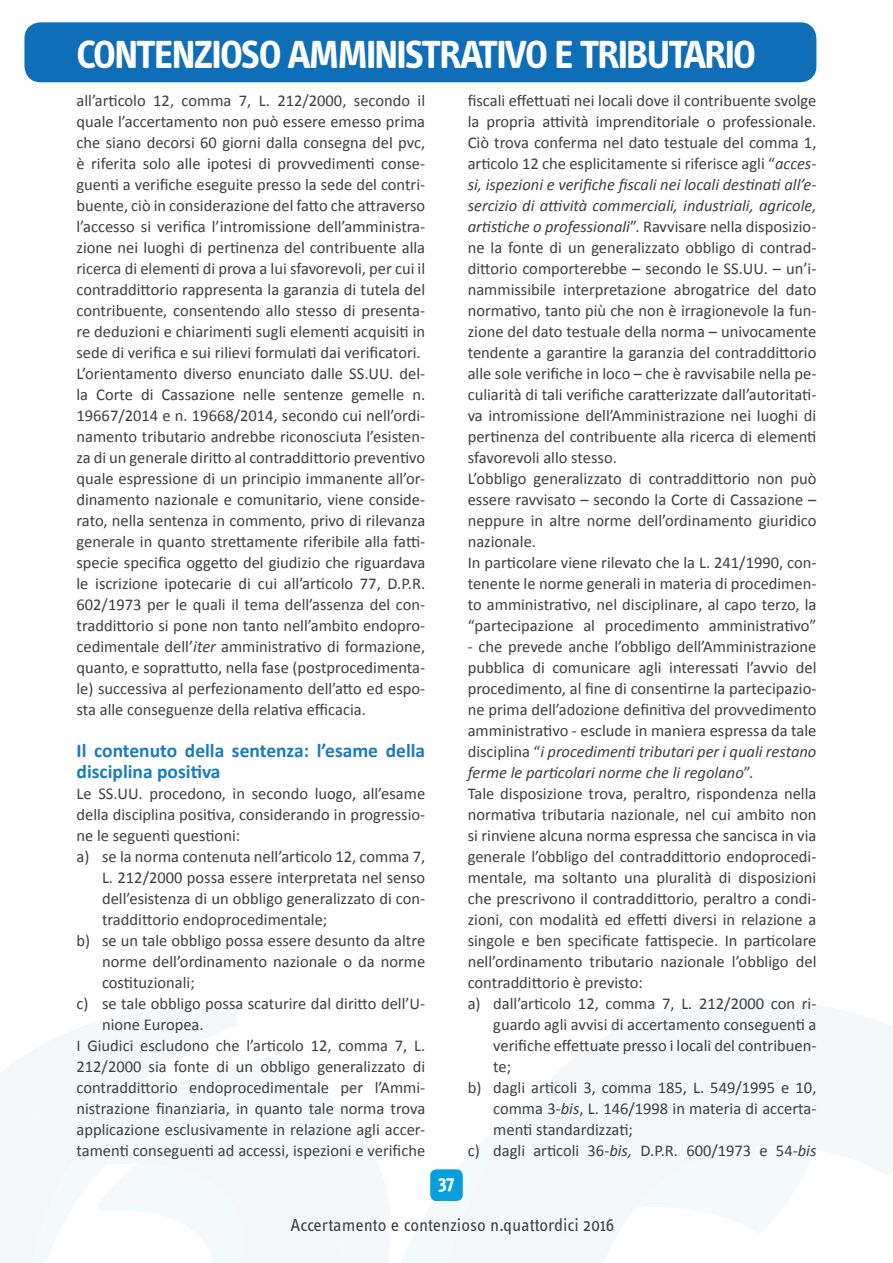
<style>
.page{position:relative;width:893px;height:1263px;background:#fff}
.page>*{position:absolute;margin:0;border:0;box-sizing:border-box;transform-origin:0 0}
.t1{font:700 40.5px "Info Text OT";letter-spacing:-.045em;color:#fff}
.TITOLO_paragrafo{font:700 19.5px/21px "Calibri";color:#1a7cbe}
.t2{font:700 19.5px "Info Text OT";color:#fff}
.t3{font:18px "Info Text OT";color:#3e3e3f}
.CORPO_TESTO{font:16.5px/21px "Calibri";color:#3e3e3f;text-align:justify}
.s1{font-style:italic}
</style>
<div class="page">
<svg style="left:401px;top:1083px;width:413px;height:180px;fill:#f4f7fa"></svg>
<svg style="left:0;top:1082px;width:340px;height:181px"></svg>
<div style="left:430px;top:1169px;width:33px;height:32px;background:#069edb;border-radius:6px"></div>
<div style="left:24px;top:22px;width:792px;height:60px;background:#0f6eb8;border-radius:16px"></div>
<h1 class="t1" style="left:77px;top:30px;width:681px">CONTENZIOSO AMMINISTRATIVO E TRIBUTARIO</h1>
<p class="CORPO_TESTO" style="left:77px;top:90px;width:350px">all’articolo 12, comma 7, L. 212/2000, secondo il quale l’accertamento non può essere emesso prima che siano decorsi 60 giorni dalla consegna del pvc, è riferita solo alle ipotesi di provvedimenti conse&shy;guenti a verifiche eseguite presso la sede del contri&shy;buente, ciò in considerazione del fatto che attraverso l’accesso si verifica l’intromissione dell’amministra&shy;zione nei luoghi di pertinenza del contribuente alla ricerca di elementi di prova a lui sfavorevoli, per cui il contraddittorio rappresenta la garanzia di tutela del contribuente, consentendo allo stesso di presenta&shy;re deduzioni e chiarimenti sugli elementi acquisiti in sede di verifica e sui rilievi formulati dai verificatori.</p>
<p class="CORPO_TESTO" style="left:77px;top:363px;width:350px">L’orientamento diverso enunciato dalle SS.UU. del&shy;la Corte di Cassazione nelle sentenze gemelle n.<br>19667/2014 e n. 19668/2014, secondo cui nell’ordi&shy;namento tributario andrebbe riconosciuta l’esisten&shy;za di un generale diritto al contraddittorio preventivo quale espressione di un principio immanente all’or&shy;dinamento nazionale e comunitario, viene conside&shy;rato, nella sentenza in commento, privo di rilevanza generale in quanto strettamente riferibile alla fatti&shy;specie specifica oggetto del giudizio che riguardava le iscrizione ipotecarie di cui all’articolo 77, D.P.R.<br>602/1973 per le quali il tema dell’assenza del con&shy;traddittorio si pone non tanto nell’ambito endopro&shy;cedimentale dell’<span class="s1">iter</span> amministrativo di formazione, quanto, e soprattutto, nella fase (postprocedimenta&shy;le) successiva al perfezionamento dell’atto ed espo&shy;sta alle conseguenze della relativa efficacia.</p>
<p class="TITOLO_paragrafo" style="left:77px;top:740px;width:350px">Il contenuto della sentenza: l’esame della disciplina positiva</p>
<p class="CORPO_TESTO" style="left:77px;top:783px;width:350px">Le SS.UU. procedono, in secondo luogo, all’esame della disciplina positiva, considerando in progressio&shy;ne le seguenti questioni:</p>
<p class="CORPO_TESTO" style="left:102px;top:846px;width:325px;text-indent:-26px">a) se la norma contenuta nell’articolo 12, comma 7, L. 212/2000 possa essere interpretata nel senso dell’esistenza di un obbligo generalizzato di con&shy;traddittorio endoprocedimentale;</p>
<p class="CORPO_TESTO" style="left:102px;top:930px;width:325px;text-indent:-26px">b) se un tale obbligo possa essere desunto da altre norme dell’ordinamento nazionale o da norme costituzionali;</p>
<p class="CORPO_TESTO" style="left:102px;top:993px;width:325px;text-indent:-26px">c) se tale obbligo possa scaturire dal diritto dell’U&shy;nione Europea.</p>
<p class="CORPO_TESTO" style="left:77px;top:1035px;width:350px">I Giudici escludono che l’articolo 12, comma 7, L.<br>212/2000 sia fonte di un obbligo generalizzato di contraddittorio endoprocedimentale per l’Ammi&shy;nistrazione finanziaria, in quanto tale norma trova applicazione esclusivamente in relazione agli accer&shy;tamenti conseguenti ad accessi, ispezioni e verifiche</p>
<p class="CORPO_TESTO" style="left:468px;top:90px;width:350px">fiscali effettuati nei locali dove il contribuente svolge la propria attività imprenditoriale o professionale.<br>Ciò trova conferma nel dato testuale del comma 1, articolo 12 che esplicitamente si riferisce agli “<span class="s1">acces&shy;si, ispezioni e verifiche fiscali nei locali destinati all’e&shy;sercizio di attività commerciali, industriali, agricole, artistiche o professionali</span>”. Ravvisare nella disposizio&shy;ne la fonte di un generalizzato obbligo di contrad&shy;dittorio comporterebbe – secondo le SS.UU. – un’i&shy;nammissibile interpretazione abrogatrice del dato normativo, tanto più che non è irragionevole la fun&shy;zione del dato testuale della norma – univocamente tendente a garantire la garanzia del contraddittorio alle sole verifiche in loco – che è ravvisabile nella pe&shy;culiarità di tali verifiche caratterizzate dall’autoritati&shy;va intromissione dell’Amministrazione nei luoghi di pertinenza del contribuente alla ricerca di elementi sfavorevoli allo stesso.</p>
<p class="CORPO_TESTO" style="left:468px;top:468px;width:350px">L’obbligo generalizzato di contraddittorio non può essere ravvisato – secondo la Corte di Cassazione – neppure in altre norme dell’ordinamento giuridico nazionale.</p>
<p class="CORPO_TESTO" style="left:468px;top:552px;width:350px">In particolare viene rilevato che la L. 241/1990, con&shy;tenente le norme generali in materia di procedimen&shy;to amministrativo, nel disciplinare, al capo terzo, la “partecipazione al procedimento amministrativo”</p>
<p class="CORPO_TESTO" style="left:468px;top:636px;width:350px">- che prevede anche l’obbligo dell’Amministrazione pubblica di comunicare agli interessati l’avvio del procedimento, al fine di consentirne la partecipazio&shy;ne prima dell’adozione definitiva del provvedimento amministrativo - esclude in maniera espressa da tale disciplina “<span class="s1">i procedimenti tributari per i quali restano ferme le particolari norme che li regolano</span>”.</p>
<p class="CORPO_TESTO" style="left:468px;top:783px;width:350px">Tale disposizione trova, peraltro, rispondenza nella normativa tributaria nazionale, nel cui ambito non si rinviene alcuna norma espressa che sancisca in via generale l’obbligo del contraddittorio endoprocedi&shy;mentale, ma soltanto una pluralità di disposizioni che prescrivono il contraddittorio, peraltro a condi&shy;zioni, con modalità ed effetti diversi in relazione a singole e ben specificate fattispecie. In particolare nell’ordinamento tributario nazionale l’obbligo del contraddittorio è previsto:</p>
<p class="CORPO_TESTO" style="left:493px;top:993px;width:325px;text-indent:-26px">a) dall’articolo 12, comma 7, L. 212/2000 con ri&shy;guardo agli avvisi di accertamento conseguenti a verifiche effettuate presso i locali del contribuen&shy;te;</p>
<p class="CORPO_TESTO" style="left:493px;top:1077px;width:325px;text-indent:-26px">b) dagli articoli 3, comma 185, L. 549/1995 e 10, comma 3-<span class="s1">bis</span>, L. 146/1998 in materia di accerta&shy;menti standardizzati;</p>
<p class="CORPO_TESTO" style="left:468px;top:1140px;width:350px">c) dagli articoli 36-<span class="s1">bis,</span> D.P.R. 600/1973 e 54-<span class="s1">bis</span></p>
<p class="t2" style="left:438px;top:1171px;width:18px">37</p>
<p class="t3" style="left:291px;top:1214px;width:325px">Accertamento e contenzioso n.quattordici 2016</p>
</div>
